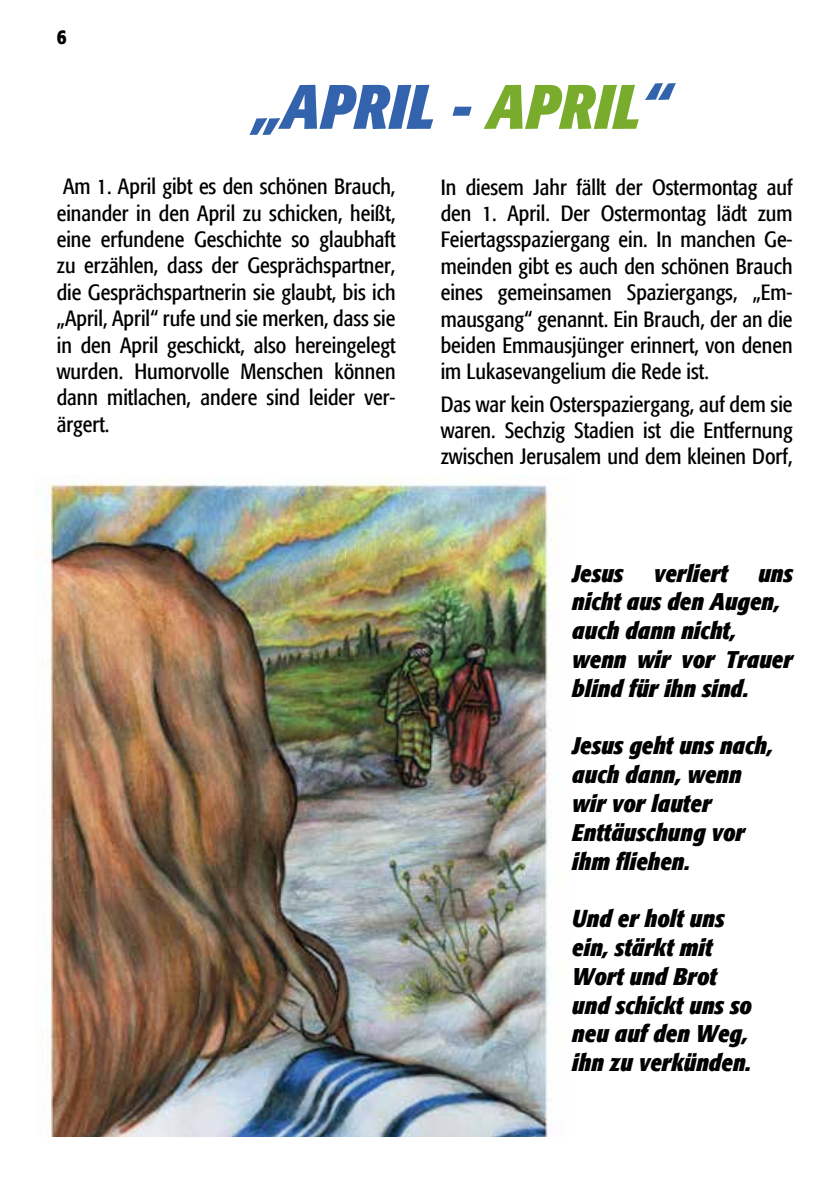
<style>
.page{position:relative;width:840px;height:1191px;background:#fff}
.page>*{position:absolute;margin:0;border:0;box-sizing:border-box;transform-origin:0 0}
.t1{font:italic 700 62px "Formata Condensed BQ";color:#3363ac}
.t2{font:italic 700 24px/28.8px "Formata Condensed BQ";color:#000}
.t3{font:22px/26.4px "Formata Condensed BQ";color:#000;text-align:justify}
.t4{font:700 20px "Formata";color:#000;scale:.85 1}
.s1{color:#79ac2c}
</style>
<div class="page">
<img style="left:38px;top:476px;width:524px;height:660px">
<p class="t4" style="left:57px;top:25px;width:13px">6</p>
<h1 class="t1" style="left:252px;top:68px;width:417px">„APRIL - <span class="s1">APRIL</span>“</h1>
<p class="t3" style="left:57px;top:173px;width:340px">Am 1. April gibt es den schönen Brauch, einander in den April zu schicken, heißt, eine erfundene Geschichte so glaubhaft zu erzählen, dass der Gesprächspartner, die Gesprächspartnerin sie glaubt, bis ich „April, April“ rufe und sie merken, dass sie in den April geschickt, also hereingelegt wurden. Humorvolle Menschen können dann mitlachen, andere sind leider ver&shy;ärgert.</p>
<p class="t3" style="left:440px;top:174px;width:353px">In diesem Jahr fällt der Ostermontag auf den 1. April. Der Ostermontag lädt zum Feiertagsspaziergang ein. In manchen Ge&shy;meinden gibt es auch den schönen Brauch eines gemeinsamen Spaziergangs, „Em&shy;mausgang“ genannt. Ein Brauch, der an die beiden Emmausjünger erinnert, von denen im Lukasevangelium die Rede ist.</p>
<p class="t3" style="left:440px;top:391px;width:353px">Das war kein Osterspaziergang, auf dem sie waren. Sechzig Stadien ist die Entfernung zwischen Jerusalem und dem kleinen Dorf,</p>
<p class="t2" style="left:571px;top:558px;width:52px">Jesus</p>
<p class="t2" style="left:653px;top:558px;width:76px">verliert</p>
<p class="t2" style="left:571px;top:558px;width:222px;text-indent:186px">uns nicht aus den Augen, auch dann nicht, wenn wir vor Trauer blind für ihn sind.</p>
<p class="t2" style="left:571px;top:731px;width:202px">Jesus geht uns nach, auch dann, wenn wir vor lauter<br>Enttäuschung vor ihm fliehen.</p>
<p class="t2" style="left:571px;top:904px;width:181px">Und er holt uns ein, stärkt mit<br>Wort und Brot und schickt uns so neu auf den Weg, ihn zu verkünden.</p>
</div>
